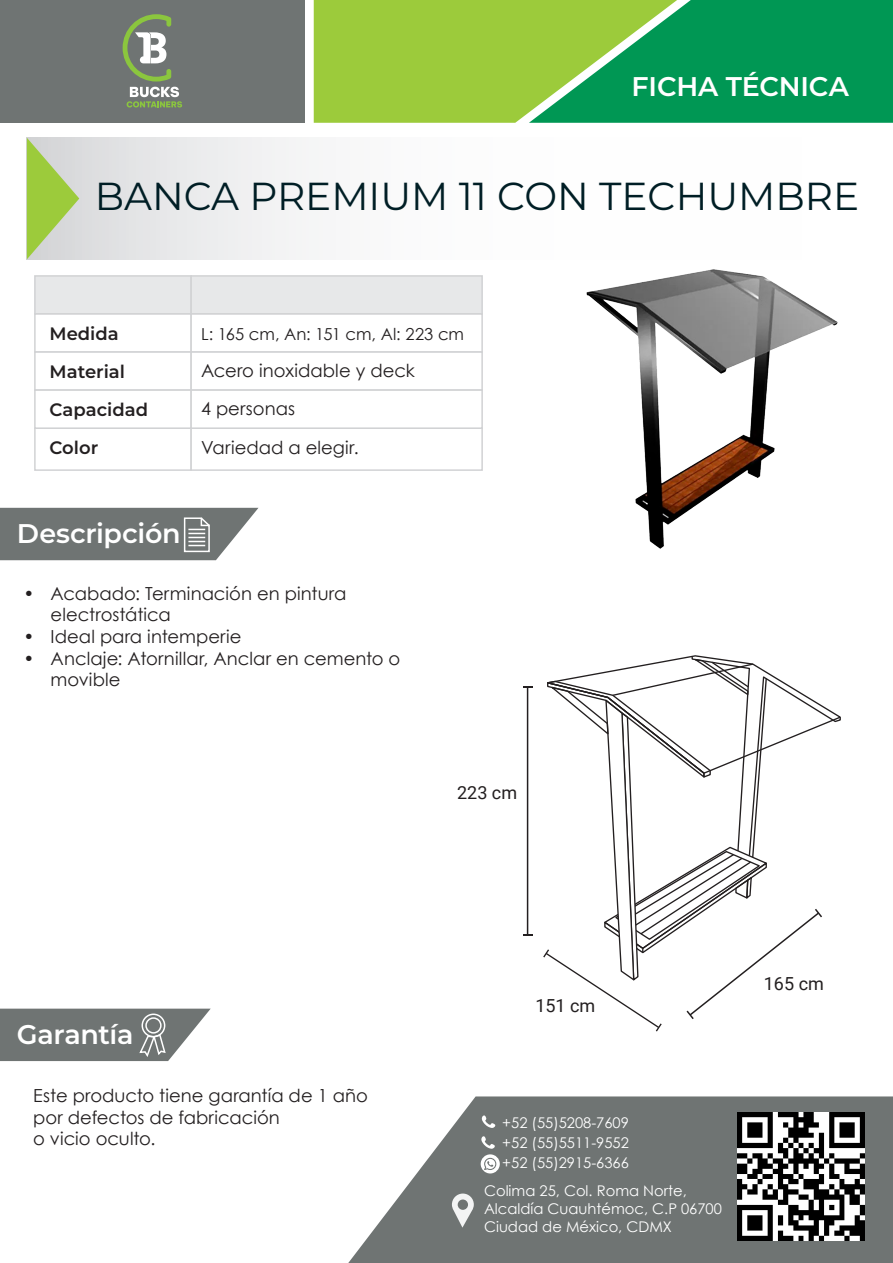
<style>
.page{position:relative;width:893px;height:1263px;background:#fff}
.page>*{position:absolute;margin:0;border:0;box-sizing:border-box;transform-origin:0 0}
.t1{font:100 39px "Montserrat";color:#001e25}
.t2{font:600 27px "Montserrat";letter-spacing:-.01em;color:#fff}
.t3{font:18px/21.6px "Century Gothic";letter-spacing:.005em;color:#231f20}
.t4{font:600 18px "Montserrat";color:#231f20}
.t5{font:18px "Roboto";color:#231f20}
.t6{font:16.5px "Century Gothic";letter-spacing:-.005em;color:#231f20}
.t7{font:14.7px/20.1px "Century Gothic";color:#fff;text-align:justify}
</style>
<div class="page">
<div style="left:0;top:0;width:305px;height:123px;background:#6f7473"></div>
<svg style="left:123px;top:14px;width:59px;height:93px"></svg>
<svg style="left:314px;top:0;width:579px;height:123px;background:#52b24b"></svg>
<svg style="left:348px;top:1096px;width:545px;height:167px;background:#848887"></svg>
<div style="left:27px;top:138px;width:866px;height:121px;background:linear-gradient(to right,#e7e7e9,#fff)"></div>
<svg style="left:27px;top:138px;width:52px;height:121px;background:#b9d189"></svg>
<svg style="left:0;top:508px;width:258px;height:52px;background:#7c8180"></svg>
<svg style="left:0;top:1009px;width:211px;height:52px;background:#808484"></svg>
<div style="left:142px;top:1013px;width:23px;height:24px;border:2px solid #fff;border-radius:50%"></div>
<div style="left:145px;top:1017px;width:17px;height:16px;border:2px solid #fff;border-radius:50%"></div>
<svg style="left:481px;top:1136px;width:19px;height:37px"></svg>
<svg style="left:482px;top:1115px;width:13px;height:13px"></svg>
<svg style="left:452px;top:1193px;width:22px;height:34px"></svg>
<div style="left:34px;top:275px;width:158px;height:40px;background:#e7e8e9;border:2px solid #d1d2d4"></div>
<div style="left:190px;top:275px;width:293px;height:40px;background:#e7e8e9;border:2px solid #d1d2d4"></div>
<div style="left:34px;top:313px;width:158px;height:40px;background:#fff;border:2px solid #d1d2d4"></div>
<div style="left:190px;top:313px;width:293px;height:40px;background:#fff;border:2px solid #d1d2d4"></div>
<div style="left:34px;top:351px;width:158px;height:40px;background:#fff;border:2px solid #d1d2d4"></div>
<div style="left:190px;top:351px;width:293px;height:40px;background:#fff;border:2px solid #d1d2d4"></div>
<div style="left:34px;top:427px;width:158px;height:44px;background:#fff;border:2px solid #d1d2d4"></div>
<div style="left:190px;top:427px;width:293px;height:44px;background:#fff;border:2px solid #d1d2d4"></div>
<div style="left:34px;top:389px;width:158px;height:40px;background:#fff;border:2px solid #d1d2d4"></div>
<div style="left:190px;top:389px;width:293px;height:40px;background:#fff;border:2px solid #d1d2d4"></div>
<img style="left:586px;top:269px;width:252px;height:280px">
<img style="left:737px;top:1113px;width:128px;height:127px">
<hr style="left:527px;top:687px;width:1px;height:248px;background:#231f20">
<svg style="left:523px;top:686px;width:9px;height:2px"></svg>
<svg style="left:543px;top:655px;width:298px;height:376px"></svg>
<h2 class="t2" style="left:632px;top:68px;width:219px">FICHA TÉCNICA</h2>
<h1 class="t1" style="left:95px;top:170px;width:766px">BANCA PREMIUM 11 CON TECHUMBRE</h1>
<p class="t4" style="left:50px;top:320px;width:71px">Medida</p>
<p class="t4" style="left:50px;top:359px;width:77px">Material</p>
<p class="t6" style="left:201px;top:322px;width:264px">L: 165 cm, An: 151 cm, Al: 223 cm</p>
<p class="t3" style="left:201px;top:359px;width:215px">Acero inoxidable y deck</p>
<p class="t4" style="left:50px;top:397px;width:100px">Capacidad</p>
<p class="t3" style="left:201px;top:389px;width:159px;line-height:38.4px">4 personas<br>Variedad a elegir.</p>
<p class="t4" style="left:50px;top:435px;width:50px">Color</p>
<h2 class="t2" style="left:17px;top:514px;width:165px">Descripción</h2>
<p class="t3" style="left:51px;top:582px;width:297px;text-indent:-27px">• Acabado: Terminación en pintura electrostática</p>
<p class="t3" style="left:24px;top:625px;width:219px">• Ideal para intemperie</p>
<p class="t3" style="left:51px;top:647px;width:351px;text-indent:-27px">• Anclaje: Atornillar, Anclar en cemento o movible</p>
<p class="t5" style="left:457px;top:780px;width:61px">223 cm</p>
<h2 class="t2" style="left:17px;top:1015px;width:118px">Garantía</h2>
<p class="t3" style="left:33px;top:1084px;width:336px">Este producto tiene garantía de 1 año por defectos de fabricación<br>o vicio oculto.</p>
<p class="t5" style="left:535px;top:993px;width:61px">151 cm</p>
<p class="t7" style="left:502px;top:1112px;width:128px">+52 (55)5208-7609 +52 (55)5511-9552 +52 (55)2915-6366</p>
<p class="t7" style="left:484px;top:1182px;width:239px;line-height:17.7px;text-align:left">Colima 25, Col. Roma Norte,<br>Alcaldía Cuauhtémoc, C.P 06700<br>Ciudad de México, CDMX</p>
<p class="t5" style="left:764px;top:971px;width:61px">165 cm</p>
</div>
